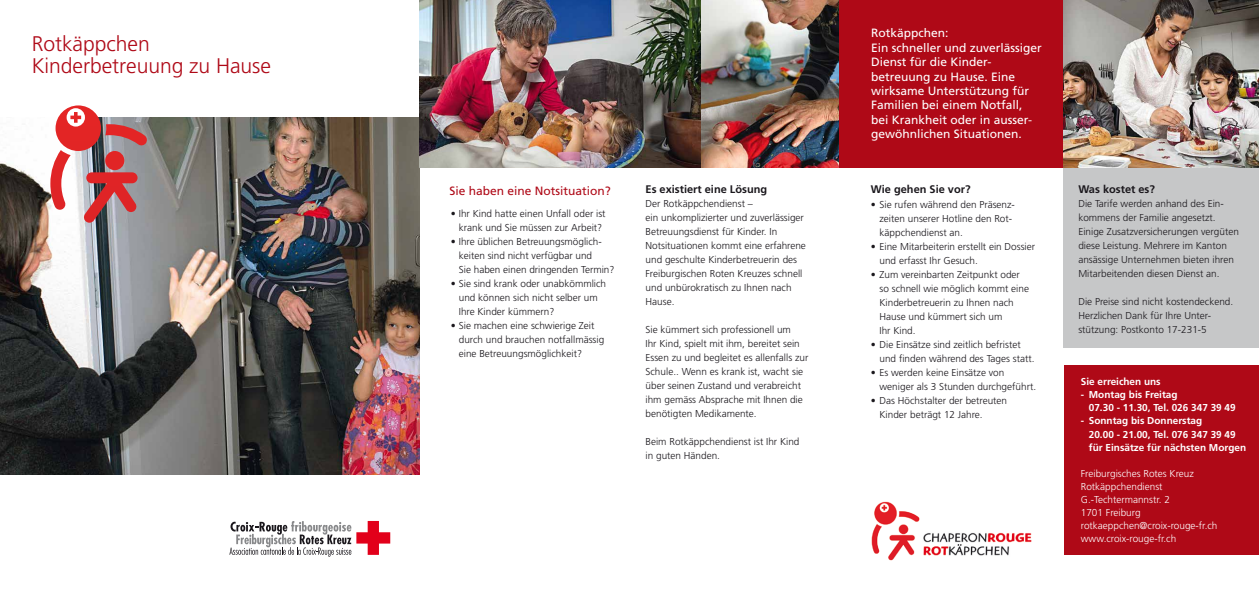
<style>
.page{position:relative;width:1259px;height:596px;background:#fff}
.page>*{position:absolute;margin:0;border:0;box-sizing:border-box;transform-origin:0 0}
.t1{font:300 21.1px/21.4px "Frutiger";letter-spacing:-.005em;color:#af0917}
.t2{font:12px/14.4px "Frutiger";color:#fff}
.t3{font:12px "Frutiger";color:#af0917}
.t4{font:700 11px "Frutiger";color:#1a171c}
.t5{font:300 10px/14px "Frutiger";color:#1a171c}
.t6{font:700 10px/13px "Frutiger";color:#fff}
.t7{font:300 10px/13px "Frutiger";color:#fff}
</style>
<div class="page">
<div style="left:1063px;top:167px;width:196px;height:180px;background:#c6c7c8"></div>
<img style="left:0;top:117px;width:419px;height:356px">
<svg style="left:229px;top:521px;width:161px;height:35px"></svg>
<img style="left:419px;top:0;width:420px;height:167px">
<div style="left:839px;top:0;width:224px;height:167px;background:#af0917"></div>
<img style="left:1063px;top:0;width:196px;height:167px">
<div style="left:1064px;top:364px;width:195px;height:190px;background:#af0917"></div>
<svg style="left:50px;top:105px;width:98px;height:117px"></svg>
<img style="left:871px;top:501px;width:161px;height:60px">
<h1 class="t1" style="left:32px;top:33px;width:241px">Rotkäppchen<br>Kinderbetreuung zu Hause</h1>
<p class="t3" style="left:449px;top:183px;width:163px">Sie haben eine Notsituation?</p>
<p class="t5" style="left:451px;top:206px;width:156px;text-align:center">• Ihr Kind hatte einen Unfall oder ist krank und Sie müssen zur Arbeit?</p>
<p class="t5" style="left:459px;top:234px;width:157px;text-indent:-8px">• Ihre üblichen Betreuungsmöglich&shy;keiten sind nicht verfügbar und<br>Sie haben einen dringenden Termin?</p>
<p class="t5" style="left:459px;top:276px;width:149px;text-indent:-8px">• Sie sind krank oder unabkömmlich und können sich nicht selber um<br>Ihre Kinder kümmern?</p>
<p class="t5" style="left:459px;top:318px;width:147px;text-indent:-8px">• Sie machen eine schwierige Zeit durch und brauchen notfallmässig eine Betreuungsmöglichkeit?</p>
<p class="t4" style="left:645px;top:182px;width:123px">Es existiert eine Lösung</p>
<p class="t5" style="left:645px;top:196px;width:162px">Der Rotkäppchendienst –<br>ein unkomplizierter und zuverlässiger<br>Betreuungsdienst für Kinder. In<br>Notsituationen kommt eine erfahrene und geschulte Kinderbetreuerin des<br>Freiburgischen Roten Kreuzes schnell und unbürokratisch zu Ihnen nach<br>Hause.</p>
<p class="t5" style="left:645px;top:322px;width:164px">Sie kümmert sich professionell um<br>Ihr Kind, spielt mit ihm, bereitet sein Essen zu und begleitet es allenfalls zur Schule.. Wenn es krank ist, wacht sie über seinen Zustand und verabreicht ihm gemäss Absprache mit Ihnen die benötigten Medikamente.</p>
<p class="t5" style="left:645px;top:434px;width:155px">Beim Rotkäppchendienst ist Ihr Kind in guten Händen.</p>
<p class="t2" style="left:871px;top:26px;width:172px">Rotkäppchen:<br>Ein schneller und zuverlässiger<br>Dienst für die Kinder&shy;betreuung zu Hause. Eine wirksame Unterstützung für<br>Familien bei einem Notfall, bei Krankheit oder in ausser&shy;gewöhnlichen Situationen.</p>
<p class="t4" style="left:871px;top:183px;width:101px">Wie gehen Sie vor?</p>
<p class="t5" style="left:879px;top:197px;width:137px;text-indent:-9px">• Sie rufen während den Präsenz&shy;zeiten unserer Hotline den Rot&shy;käppchendienst an.</p>
<p class="t5" style="left:879px;top:239px;width:157px;text-indent:-9px">• Eine Mitarbeiterin erstellt ein Dossier und erfasst Ihr Gesuch.</p>
<p class="t5" style="left:879px;top:267px;width:151px;text-indent:-9px">• Zum vereinbarten Zeitpunkt oder so schnell wie möglich kommt eine<br>Kinderbetreuerin zu Ihnen nach<br>Hause und kümmert sich um<br>Ihr Kind.</p>
<p class="t5" style="left:879px;top:337px;width:156px;text-indent:-9px">• Die Einsätze sind zeitlich befristet und finden während des Tages statt.</p>
<p class="t5" style="left:879px;top:365px;width:158px;text-indent:-9px">• Es werden keine Einsätze von weniger als 3 Stunden durchgeführt.</p>
<p class="t5" style="left:879px;top:393px;width:129px;text-indent:-9px">• Das Höchstalter der betreuten<br>Kinder beträgt 12 Jahre.</p>
<p class="t4" style="left:1078px;top:182px;width:78px">Was kostet es?</p>
<p class="t5" style="left:1078px;top:196px;width:162px">Die Tarife werden anhand des Ein&shy;kommens der Familie angesetzt.<br>Einige Zusatzversicherungen vergüten diese Leistung. Mehrere im Kanton ansässige Unternehmen bieten ihren Mitarbeitenden diesen Dienst an.</p>
<p class="t5" style="left:1078px;top:294px;width:156px">Die Preise sind nicht kostendeckend.<br>Herzlichen Dank für Ihre Unter&shy;stützung: Postkonto 17-231-5</p>
<p class="t6" style="left:1081px;top:375px;width:81px">Sie erreichen uns</p>
<p class="t6" style="left:1089px;top:388px;width:148px;text-indent:-8px">- Montag bis Freitag<br>07.30 - 11.30, Tel. 026 347 39 49</p>
<p class="t6" style="left:1089px;top:414px;width:159px;text-indent:-8px">- Sonntag bis Donnerstag<br>20.00 - 21.00, Tel. 076 347 39 49 für Einsätze für nächsten Morgen</p>
<p class="t7" style="left:1081px;top:466px;width:138px">Freiburgisches Rotes Kreuz<br>Rotkäppchendienst<br>G.-Techtermannstr. 2<br>1701 Freiburg rotkaeppchen@croix-rouge-fr.ch www.croix-rouge-fr.ch</p>
</div>
